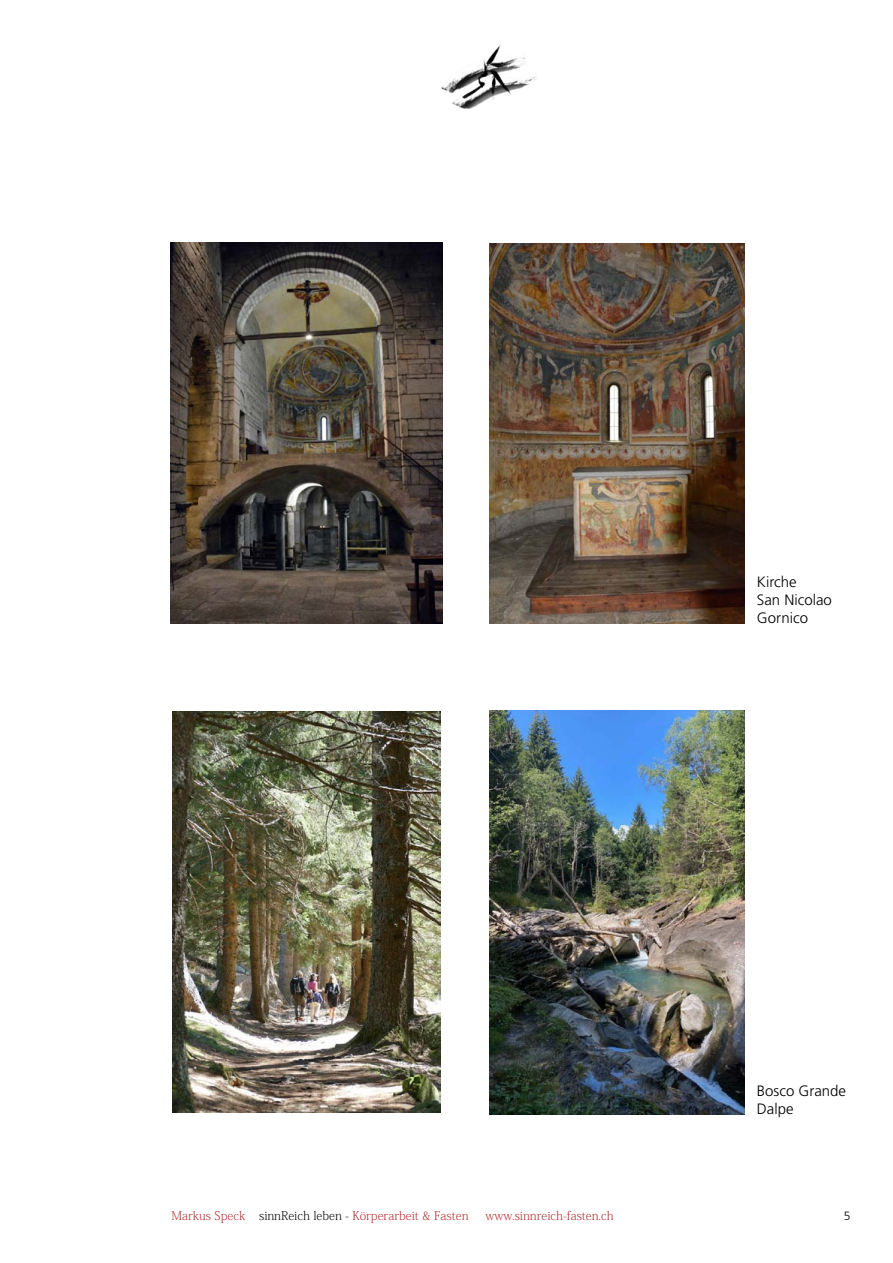
<style>
.page{position:relative;width:893px;height:1263px;background:#fff}
.page>*{position:absolute;margin:0;border:0;box-sizing:border-box;transform-origin:0 0}
.t1{font:300 15px/18px "Frutiger";color:#000}
.t2{font:200 12px "Koz Min Pr 6 N";color:#ae2b30}
.t3{font:300 12px "Frutiger";color:#000}
.s1{color:#000}
</style>
<div class="page">
<img style="left:441px;top:43px;width:95px;height:65px">
<img style="left:490px;top:243px;width:254px;height:380px">
<img style="left:170px;top:242px;width:272px;height:381px">
<img style="left:172px;top:711px;width:268px;height:402px">
<img style="left:490px;top:710px;width:254px;height:404px">
<p class="t1" style="left:757px;top:573px;width:77px">Kirche<br>San Nicolao<br>Gornico</p>
<p class="t1" style="left:757px;top:1082px;width:91px">Bosco Grande<br>Dalpe</p>
<p class="t2" style="left:171px;top:1209px;width:298px">Markus Speck <span class="s1">sinnReich leben -</span> Körperarbeit &amp; Fasten</p>
<p class="t2" style="left:485px;top:1209px;width:130px">www.sinnreich-fasten.ch</p>
<p class="t3" style="left:844px;top:1209px;width:8px">5</p>
</div>
